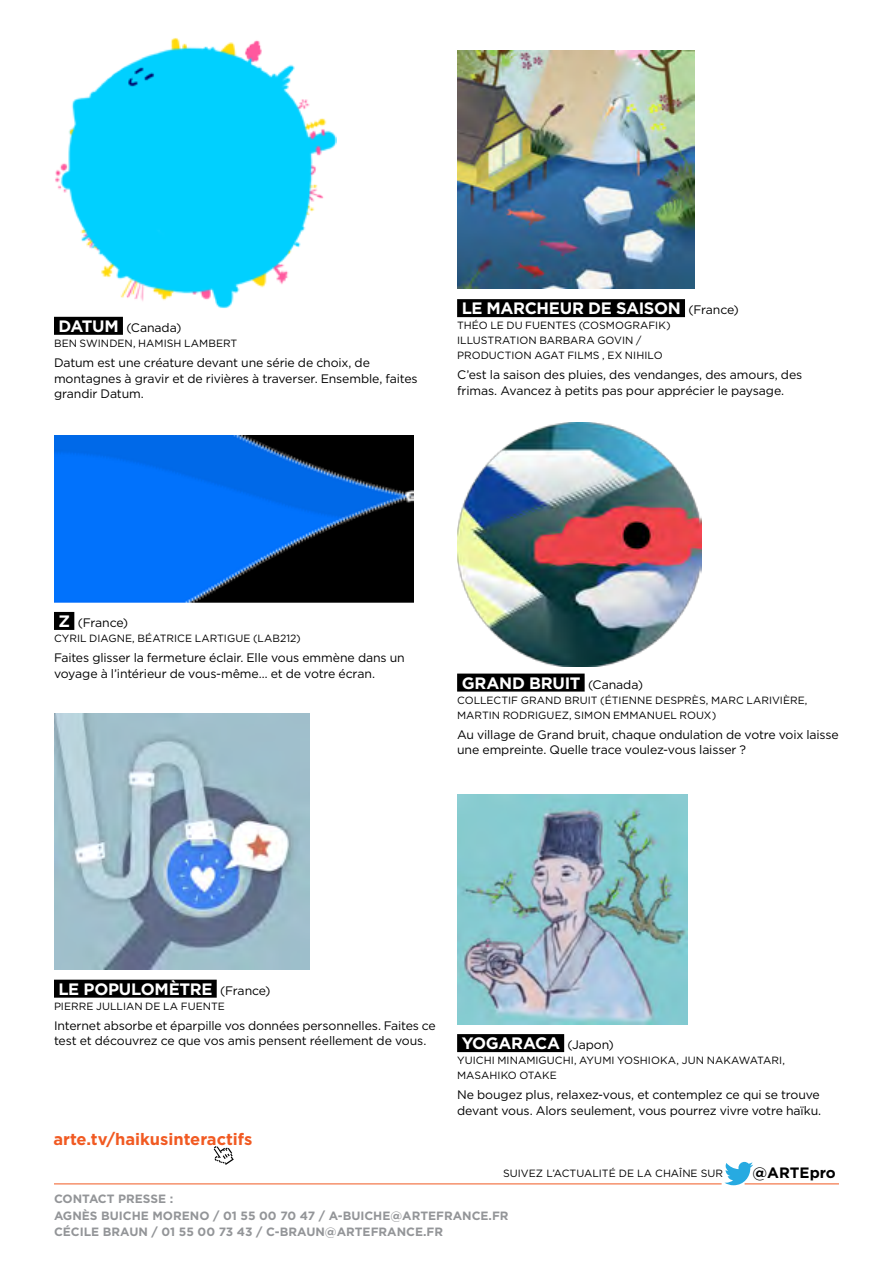
<style>
.page{position:relative;width:893px;height:1263px;background:#fff}
.page>*{position:absolute;margin:0;border:0;box-sizing:border-box;transform-origin:0 0}
.t1{font:700 16.5px "Gotham";letter-spacing:-.015em;color:#fff}
.t2{font:700 16.5px "Gotham";color:#f15a22}
.t3{font:700 15px "Gotham";color:#000}
.t4{font:12.3px/15.8px "Gotham";letter-spacing:-.01em;color:#000}
.t5{font:700 12px "Gotham";color:#939598}
.t6{font:10.5px/15px "Gotham";letter-spacing:.005em;color:#000}
.s1{font-weight:700;font-size:16.5px;color:#fff}
</style>
<div class="page">
<hr style="left:54px;top:1183px;width:668px;height:1px;background:#f15a22">
<hr style="left:745px;top:1183px;width:94px;height:1px;background:#f15a22">
<svg style="left:214px;top:1146px;width:20px;height:19px"></svg>
<div style="left:457px;top:299px;width:228px;height:18px;background:#000"></div>
<div style="left:54px;top:317px;width:69px;height:18px;background:#000"></div>
<img style="left:55px;top:38px;width:281px;height:271px">
<div style="left:54px;top:612px;width:20px;height:18px;background:#000"></div>
<div style="left:54px;top:980px;width:163px;height:18px;background:#000"></div>
<img style="left:54px;top:435px;width:359px;height:167px">
<img style="left:54px;top:713px;width:256px;height:256px">
<img style="left:457px;top:51px;width:238px;height:238px">
<img style="left:457px;top:422px;width:244px;height:244px">
<img style="left:457px;top:794px;width:230px;height:230px">
<div style="left:457px;top:1034px;width:107px;height:18px;background:#000"></div>
<div style="left:457px;top:673px;width:128px;height:18px;background:#000"></div>
<svg style="left:724px;top:1162px;width:29px;height:23px"></svg>
<h1 class="t1" style="left:59px;top:315px;width:13px">DATUM</h1>
<p class="t4" style="left:126px;top:319px;width:57px">(Canada)</p>
<p class="t6" style="left:54px;top:335px;width:182px">Ben Swinden, Hamish Lambert</p>
<p class="t4" style="left:54px;top:354px;width:365px">Datum est une créature devant une série de choix, de montagnes à gravir et de rivières à traverser. Ensemble, faites grandir Datum.</p>
<h1 class="t1" style="left:462px;top:297px;width:38px">LE MARCHEUR</h1>
<h1 class="t1" style="left:588px;top:297px;width:40px">DE SAISON</h1>
<p class="t4" style="left:688px;top:302px;width:52px">(France)</p>
<p class="t6" style="left:457px;top:318px;width:215px">Théo Le Du Fuentes (Cosmografik) illustration barbara govin / production AGA</p>
<p class="t6" style="left:558px;top:348px;width:24px">T FILMS</p>
<p class="t6" style="left:602px;top:348px;width:30px">, EX NIHILO</p>
<p class="t4" style="left:457px;top:367px;width:347px">C’est la saison des pluies, des vendanges, des amours, des frimas. Avancez à petits pas pour apprécier le paysage.</p>
<p class="t4" style="left:59px;top:614px;width:71px"><span class="s1">Z</span> (France)</p>
<p class="t6" style="left:54px;top:630px;width:248px">Cyril Diagne, Béatrice Lartigue (Lab212)</p>
<p class="t4" style="left:54px;top:649px;width:352px">Faites glisser la fermeture éclair. Elle vous emmène dans un voyage à l’intérieur de vous-même… et de votre écran.</p>
<h1 class="t1" style="left:462px;top:672px;width:14px">GRAN</h1>
<h1 class="t1" style="left:512px;top:672px;width:40px">D BRUIT</h1>
<p class="t4" style="left:588px;top:676px;width:57px">(Canada)</p>
<p class="t6" style="left:457px;top:692px;width:352px">Collectif Grand bruit (Étienne Desprès, Marc Larivière,<br>Martin Rodriguez, Simon Emmanuel Roux)</p>
<p class="t4" style="left:457px;top:726px;width:383px">Au village de G rand bruit, chaque ondulation de votre voix laisse une empreinte. Quelle trace voulez-vous laisser ?</p>
<h1 class="t1" style="left:59px;top:978px;width:133px">LE PO PULOM ÈTRE</h1>
<p class="t4" style="left:220px;top:982px;width:52px">(France)</p>
<p class="t6" style="left:54px;top:998px;width:172px">Pierre Jullian de la Fuente</p>
<p class="t4" style="left:54px;top:1017px;width:383px">I nternet absorbe et éparpille vos données personnelles. Faites ce test et découvrez ce que vos amis pensent réellement de vous.</p>
<h1 class="t2" style="left:53px;top:1128px;width:201px">ARTE.TV/HAIKUSINTERACTIFS</h1>
<h1 class="t1" style="left:462px;top:1032px;width:50px">YOGARACA</h1>
<p class="t4" style="left:568px;top:1036px;width:48px">(Japon)</p>
<p class="t6" style="left:457px;top:1053px;width:329px">Yuichi M inamiguchi, Ayumi Yoshioka, Jun Nakawatari,<br>Masahiko Otake</p>
<p class="t4" style="left:457px;top:1086px;width:366px">N e bougez plus, relaxez-vous, et contemplez ce qui se trouve devant vous. Alors seulement, vous pourrez vivre votre haïku.</p>
<p class="t6" style="left:503px;top:1166px;width:221px">Suivez l’actualité de la chaîne sur</p>
<p class="t3" style="left:752px;top:1163px;width:27px">@ARTE</p>
<p class="t3" style="left:810px;top:1163px;width:28px">PRO</p>
<p class="t5" style="left:54px;top:1191px;width:19px">CONTACT</p>
<p class="t5" style="left:118px;top:1191px;width:17px">PRESSE</p>
<p class="t5" style="left:170px;top:1191px;width:5px">:</p>
<p class="t5" style="left:54px;top:1207px;width:65px">AGN ÈS BUICHE</p>
<p class="t5" style="left:153px;top:1207px;width:11px">MORENO</p>
<p class="t5" style="left:213px;top:1207px;width:147px">/ 01 55 00 70 47 / A-BUICHE</p>
<p class="t5" style="left:390px;top:1207px;width:22px">@ARTEFRANCE</p>
<p class="t5" style="left:489px;top:1207px;width:12px">.FR</p>
<p class="t5" style="left:54px;top:1224px;width:59px">CÉCI LE BRAUN</p>
<p class="t5" style="left:152px;top:1224px;width:147px">/ 01 55 00 73 43 / C-BRAUN</p>
<p class="t5" style="left:325px;top:1224px;width:22px">@ARTEFRANCE</p>
<p class="t5" style="left:423px;top:1224px;width:12px">.FR</p>
</div>
